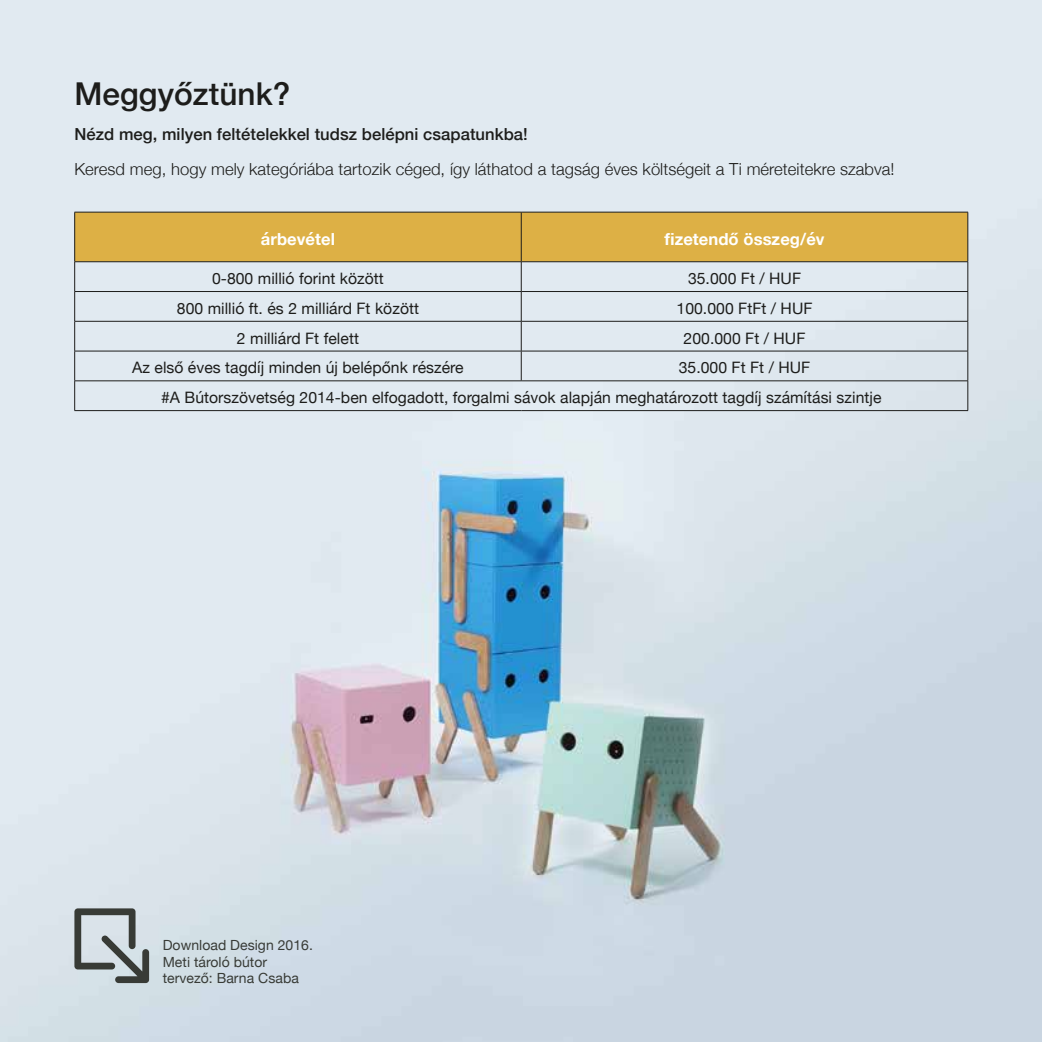
<style>
.page{position:relative;width:1042px;height:1042px;background:#fff}
.page>*{position:absolute;margin:0;border:0;box-sizing:border-box;transform-origin:0 0}
.t1{font:500 31.5px "Helvetica Neue";letter-spacing:.005em;color:#1d1d1b}
.t2{font:300 16.62px "Helvetica Neue";letter-spacing:.005em;color:#1d1d1b}
.t3{font:500 16.62px "Helvetica Neue";letter-spacing:.005em;color:#1d1d1b}
.t4{font:700 16.62px "Helvetica Neue";letter-spacing:.005em;color:#fff}
.t5{font:15.75px/29.8px "Helvetica Neue";letter-spacing:.005em;color:#1d1d1b}
.t6{font:14px/16.8px "Helvetica Neue";letter-spacing:.005em;color:#383b36}
</style>
<div class="page">
<img style="left:0;top:0;width:1042px;height:1042px">
<div style="left:75px;top:213px;width:892px;height:48px;background:#ddb045"></div>
<hr style="left:74px;top:212px;width:447px;height:1px;background:#1d1d1b">
<hr style="left:74px;top:212px;width:1px;height:49px;background:#1d1d1b">
<hr style="left:521px;top:212px;width:447px;height:1px;background:#1d1d1b">
<hr style="left:521px;top:212px;width:1px;height:49px;background:#1d1d1b">
<hr style="left:967px;top:212px;width:1px;height:49px;background:#1d1d1b">
<hr style="left:74px;top:261px;width:447px;height:1px;background:#1d1d1b">
<hr style="left:521px;top:261px;width:447px;height:1px;background:#1d1d1b">
<hr style="left:74px;top:291px;width:447px;height:1px;background:#1d1d1b">
<svg style="left:74px;top:262px;width:1px;height:59px"></svg>
<hr style="left:521px;top:291px;width:447px;height:1px;background:#1d1d1b">
<svg style="left:521px;top:262px;width:1px;height:59px"></svg>
<svg style="left:967px;top:262px;width:1px;height:59px"></svg>
<hr style="left:74px;top:321px;width:447px;height:1px;background:#1d1d1b">
<hr style="left:74px;top:321px;width:1px;height:30px;background:#1d1d1b">
<hr style="left:521px;top:321px;width:447px;height:1px;background:#1d1d1b">
<hr style="left:521px;top:321px;width:1px;height:30px;background:#1d1d1b">
<hr style="left:967px;top:321px;width:1px;height:30px;background:#1d1d1b">
<hr style="left:74px;top:351px;width:447px;height:1px;background:#1d1d1b">
<hr style="left:521px;top:351px;width:447px;height:1px;background:#1d1d1b">
<svg style="left:521px;top:351px;width:1px;height:29px"></svg>
<hr style="left:74px;top:380px;width:447px;height:1px;background:#1d1d1b">
<svg style="left:74px;top:351px;width:1px;height:59px"></svg>
<hr style="left:521px;top:380px;width:447px;height:1px;background:#1d1d1b">
<svg style="left:967px;top:351px;width:1px;height:59px"></svg>
<hr style="left:74px;top:410px;width:447px;height:1px;background:#1d1d1b">
<hr style="left:521px;top:410px;width:447px;height:1px;background:#1d1d1b">
<svg style="left:74px;top:908px;width:75px;height:75px;background:#9fa6a9"></svg>
<h1 class="t1" style="left:74px;top:69px;width:217px">Meggyőztünk?</h1>
<p class="t3" style="left:74px;top:121px;width:455px">Nézd meg, milyen feltételekkel tudsz belépni csapatunkba!</p>
<p class="t2" style="left:74px;top:155px;width:821px">Keresd meg, hogy mely kategóriába tartozik céged, így láthatod a tagság éves költségeit a Ti méreteitekre szabva!</p>
<p class="t4" style="left:261px;top:226px;width:75px">árbevétel</p>
<p class="t4" style="left:664px;top:226px;width:162px">fizetendő összeg/év</p>
<p class="t5" style="left:212px;top:264px;width:173px">0-800 millió forint között</p>
<p class="t5" style="left:688px;top:264px;width:114px">35.000 Ft / HUF</p>
<p class="t5" style="left:177px;top:294px;width:244px">800 millió ft. és 2 milliárd Ft között</p>
<p class="t5" style="left:676px;top:294px;width:137px">100.000 FtFt / HUF</p>
<p class="t5" style="left:237px;top:324px;width:123px">2 milliárd Ft felett</p>
<p class="t5" style="left:683px;top:324px;width:123px">200.000 Ft / HUF</p>
<p class="t5" style="left:132px;top:354px;width:333px">Az első éves tagdíj minden új belépőnk részére</p>
<p class="t5" style="left:161px;top:354px;width:722px;text-indent:518px">35.000 Ft Ft / HUF<br>#A Bútorszövetség 2014-ben elfogadott, forgalmi sávok alapján meghatározott tagdíj számítási szintje</p>
<p class="t6" style="left:163px;top:937px;width:152px">Download Design 2016.<br>Meti tároló bútor tervező: Barna Csaba</p>
</div>
